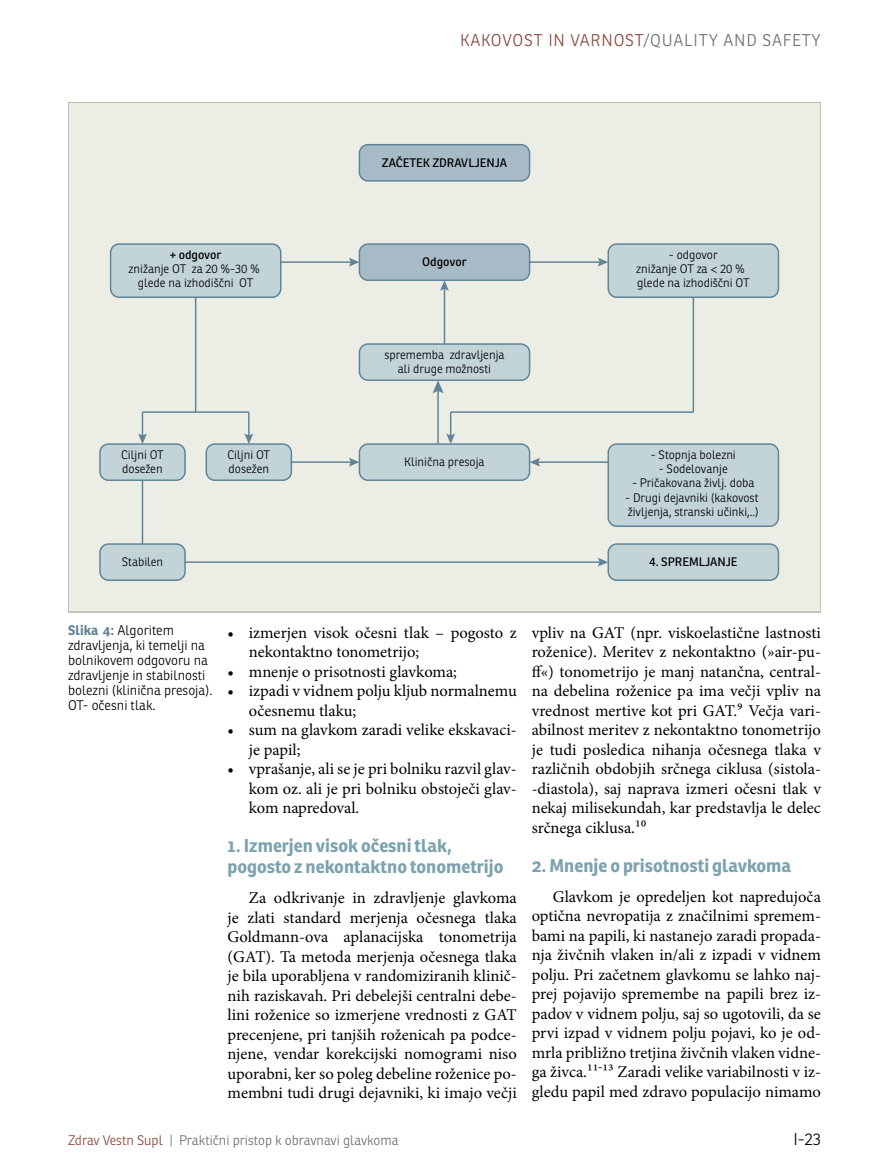
<style>
.page{position:relative;width:872px;height:1166px;background:#fff}
.page>*{position:absolute;margin:0;border:0;box-sizing:border-box;transform-origin:0 0}
.t1{font:700 18px/21px "Ronnia";color:#7ca2af}
.t2{font:16.5px/19.5px "Minion Pro";color:#000;text-align:justify}
.t3{font:300 16.5px "Ronnia";letter-spacing:.05em;color:#8a4638}
.t4{font:300 16.5px "Ronnia";color:#000}
.t5{font:300 13.5px/15px "Ronnia";color:#000}
.t6{font:300 13.5px "Ronnia";color:#6d6e71}
.t7{font:300 12px/14.4px "Ronnia";color:#000;text-align:center}
.t8{font:12px "Ronnia";color:#000}
.s1{color:#6d6e71}
.s2{font-family:"Myriad Pro";font-weight:400}
.s3{font-weight:700;color:#5f8498}
.s4{color:#8a4638}
</style>
<div class="page">
<div style="left:68px;top:102px;width:753px;height:510px;background:#ecede5"></div>
<div style="left:111px;top:244px;width:170px;height:53px;background:#c3d4d8;border-radius:9px"></div>
<div style="left:110px;top:243px;width:171px;height:55px;border:1px solid #5f8498;border-radius:9px"></div>
<div style="left:100px;top:544px;width:85px;height:36px;background:#c3d4d8;border-radius:9px"></div>
<div style="left:99px;top:543px;width:87px;height:38px;border:1px solid #5f8498;border-radius:9px"></div>
<div style="left:100px;top:444px;width:85px;height:36px;background:#c3d4d8;border-radius:9px"></div>
<div style="left:99px;top:443px;width:87px;height:38px;border:1px solid #5f8498;border-radius:9px"></div>
<div style="left:206px;top:444px;width:85px;height:36px;background:#c3d4d8;border-radius:9px"></div>
<div style="left:205px;top:443px;width:87px;height:38px;border:1px solid #5f8498;border-radius:9px"></div>
<div style="left:359px;top:145px;width:170px;height:36px;background:#a7bbc7;border-radius:9px"></div>
<div style="left:359px;top:144px;width:171px;height:37px;border:1px solid #5f8498;border-radius:9px"></div>
<div style="left:359px;top:244px;width:170px;height:36px;background:#a7bbc7;border-radius:9px"></div>
<div style="left:359px;top:243px;width:171px;height:38px;border:1px solid #5f8498;border-radius:9px"></div>
<div style="left:359px;top:344px;width:170px;height:36px;background:#c3d4d8;border-radius:9px"></div>
<div style="left:359px;top:343px;width:171px;height:38px;border:1px solid #5f8498;border-radius:9px"></div>
<div style="left:359px;top:444px;width:170px;height:36px;background:#c3d4d8;border-radius:9px"></div>
<div style="left:359px;top:443px;width:171px;height:38px;border:1px solid #5f8498;border-radius:9px"></div>
<div style="left:608px;top:544px;width:170px;height:36px;background:#c3d4d8;border-radius:9px"></div>
<div style="left:607px;top:543px;width:172px;height:38px;border:1px solid #5f8498;border-radius:9px"></div>
<div style="left:608px;top:244px;width:170px;height:53px;background:#c3d4d8;border-radius:9px"></div>
<div style="left:607px;top:243px;width:172px;height:55px;border:1px solid #5f8498;border-radius:9px"></div>
<div style="left:608px;top:444px;width:170px;height:82px;background:#c3d4d8;border-radius:9px"></div>
<div style="left:607px;top:443px;width:172px;height:84px;border:1px solid #5f8498;border-radius:9px"></div>
<hr style="left:281px;top:261px;width:71px;height:2px;background:#5f8498">
<svg style="left:349px;top:258px;width:10px;height:8px"></svg>
<hr style="left:195px;top:297px;width:1px;height:115px;background:#5f8498">
<svg style="left:244px;top:412px;width:9px;height:32px"></svg>
<svg style="left:138px;top:412px;width:9px;height:32px"></svg>
<hr style="left:291px;top:461px;width:61px;height:2px;background:#5f8498">
<svg style="left:349px;top:457px;width:10px;height:9px"></svg>
<hr style="left:185px;top:561px;width:416px;height:1px;background:#5f8498">
<svg style="left:598px;top:557px;width:10px;height:9px"></svg>
<hr style="left:529px;top:261px;width:72px;height:2px;background:#5f8498">
<svg style="left:598px;top:258px;width:10px;height:8px"></svg>
<hr style="left:536px;top:461px;width:72px;height:2px;background:#5f8498">
<svg style="left:529px;top:457px;width:11px;height:9px"></svg>
<hr style="left:142px;top:480px;width:1px;height:64px;background:#5f8498">
<hr style="left:444px;top:287px;width:1px;height:57px;background:#5f8498">
<svg style="left:440px;top:280px;width:9px;height:10px"></svg>
<hr style="left:437px;top:389px;width:2px;height:55px;background:#5f8498">
<svg style="left:432px;top:380px;width:11px;height:13px"></svg>
<hr style="left:692px;top:297px;width:2px;height:115px;background:#5f8498">
<hr style="left:142px;top:411px;width:107px;height:2px;background:#5f8498">
<hr style="left:451px;top:411px;width:242px;height:2px;background:#5f8498">
<svg style="left:446px;top:412px;width:9px;height:32px"></svg>
<p class="t3" style="left:460px;top:30px;width:362px">Kakovost i n varnost<span class="s1">/Quality and safety</span></p>
<p class="t8" style="left:382px;top:155px;width:127px">ZAČETEK ZDRAVLJENJA</p>
<p class="t8" style="left:170px;top:247px;width:53px">+ odgovor</p>
<p class="t7" style="left:129px;top:261px;width:133px">znižanje OT za 20 %-30 % glede na izhodiščni OT</p>
<p class="t8" style="left:422px;top:254px;width:46px">Odgovor</p>
<p class="t7" style="left:636px;top:247px;width:115px">- odgovor<br>znižanje OT za <span class="s2">&lt;</span> 20 % glede na izhodiščni OT</p>
<p class="t7" style="left:384px;top:347px;width:122px">sprememba zdravljenja ali druge možnosti</p>
<p class="t7" style="left:121px;top:447px;width:44px;text-align:left">Ciljni OT dosežen</p>
<p class="t7" style="left:227px;top:447px;width:44px;text-align:left">Ciljni OT dosežen</p>
<p class="t7" style="left:404px;top:454px;width:82px">Klinična presoja</p>
<p class="t7" style="left:651px;top:447px;width:86px">- Stopnja bolezni</p>
<p class="t7" style="left:659px;top:461px;width:70px">- Sodelovanje</p>
<p class="t7" style="left:632px;top:475px;width:124px">- Pričakovana življ. doba</p>
<p class="t7" style="left:625px;top:490px;width:135px;text-align:left">- Drugi dejavniki (kakovost življenja, stranski učinki,..)</p>
<p class="t7" style="left:122px;top:554px;width:43px">Stabilen</p>
<p class="t8" style="left:649px;top:554px;width:90px">4. SPREMLJANJE</p>
<p class="t5" style="left:68px;top:622px;width:146px"><span class="s3">Slika 4:</span> Algoritem zdravljenja, ki temelji na bolnikovem odgovoru na zdravljenje in stabilnosti bolezni (klinična presoja).<br>OT- očesni tlak.</p>
<p class="t2" style="left:531px;top:622px;width:291px">vpliv na GAT (npr. viskoelastične lastnosti roženice). Meritev z nekontaktno (»air-pu&shy;ff«) tonometrijo je manj natančna, central&shy;na debelina roženice pa ima večji vpliv na vrednost mertive kot pri GAT.9 Večja vari&shy;abilnost meritev z nekontaktno tonometrijo je tudi posledica nihanja očesnega tlaka v različnih obdobjih srčnega ciklusa (sistola--diastola), saj naprava izmeri očesni tlak v nekaj milisekundah, kar predstavlja le delec srčnega ciklusa.10</p>
<p class="t1" style="left:531px;top:854px;width:261px">2. Mnenje o prisotnosti glavkoma</p>
<p class="t2" style="left:532px;top:886px;width:291px;text-indent:21px">Glavkom je opredeljen kot napredujoča optična nevropatija z značilnimi spremem&shy;bami na papili, ki nastanejo zaradi propada&shy;nja živčnih vlaken in/ali z izpadi v vidnem polju. Pri začetnem glavkomu se lahko naj&shy;prej pojavijo spremembe na papili brez iz&shy;padov v vidnem polju, saj so ugotovili, da se prvi izpad v vidnem polju pojavi, ko je od&shy;mrla približno tretjina živčnih vlaken vidne&shy;ga živca.11-13 Zaradi velike variabilnosti v iz&shy;gledu papil med zdravo populacijo nimamo</p>
<p class="t2" style="left:249px;top:622px;width:269px;text-indent:-21px">• izmerjen visok očesni tlak – pogosto z nekontaktno tonometrijo;</p>
<p class="t2" style="left:227px;top:661px;width:231px">• mnenje o prisotnosti glavkoma;</p>
<p class="t2" style="left:249px;top:681px;width:269px;text-indent:-21px">• izpadi v vidnem polju kljub normalnemu očesnemu tlaku;</p>
<p class="t2" style="left:249px;top:720px;width:269px;text-indent:-21px">• sum na glavkom zaradi velike ekskavaci&shy;je papil;</p>
<p class="t2" style="left:249px;top:759px;width:269px;text-indent:-21px">• vprašanje, ali se je pri bolniku razvil glav&shy;kom oz. ali je pri bolniku obstoječi glav&shy;kom napredoval.</p>
<p class="t1" style="left:227px;top:834px;width:277px">1. Izmerjen visok očesni tlak, pogosto z nekontaktno tonometrijo</p>
<p class="t2" style="left:227px;top:888px;width:291px;text-indent:21px">Za odkrivanje in zdravljenje glavkoma je zlati standard merjenja očesnega tlaka Goldmann-ova aplanacijska tonometrija (GAT). Ta metoda merjenja očesnega tlaka je bila uporabljena v randomiziranih klinič&shy;nih raziskavah. Pri debelejši centralni debe&shy;lini roženice so izmerjene vrednosti z GAT precenjene, pri tanjših roženicah pa podce&shy;njene, vendar korekcijski nomogrami niso uporabni, ker so poleg debeline roženice po&shy;membni tudi drugi dejavniki, ki imajo večji</p>
<p class="t6" style="left:68px;top:1131px;width:332px"><span class="s4">Zdrav Vestn Supl</span> | Praktični pristop k obravnavi glavkoma</p>
<p class="t4" style="left:793px;top:1128px;width:29px">I-23</p>
</div>
